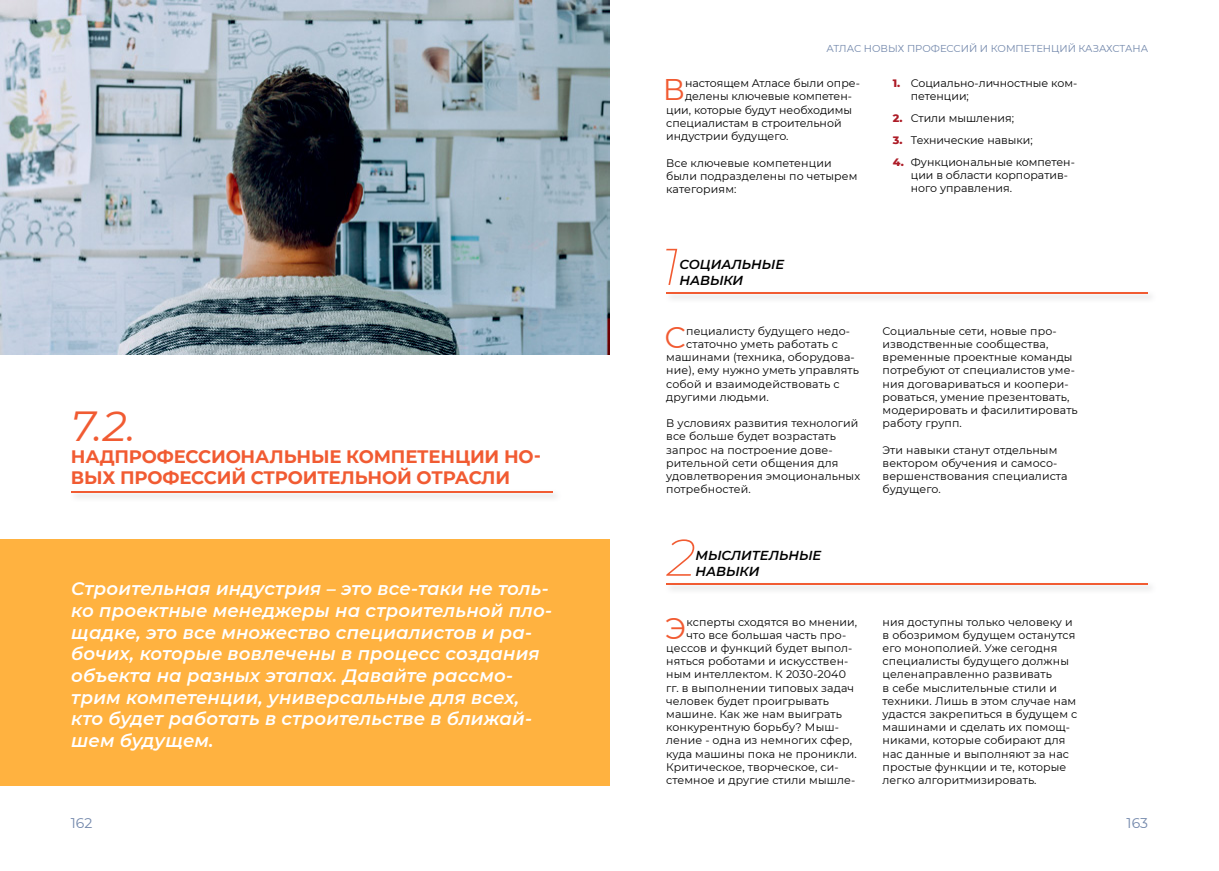
<style>
.page{position:relative;width:1219px;height:871px;background:#fff}
.page>*{position:absolute;margin:0;border:0;box-sizing:border-box;transform-origin:0 0}
.t1{font:italic 200 51.6px "Montserrat";color:#f15b32}
.t2{font:italic 42px "Montserrat";color:#f15b32}
.t3{font:29.9px "Montserrat";color:#f15b32}
.t4{font:italic 600 18px/21.6px "Montserrat";letter-spacing:.01em;color:#fff}
.t5{font:700 18px/21.6px "Montserrat";letter-spacing:-.01em;color:#f15b32}
.t6{font:14px "Montserrat";color:#7287ab}
.t7{font:italic 600 13px/15.6px "Montserrat";color:#000}
.t8{font:11px/13.2px "Montserrat";letter-spacing:.01em;color:#000}
.t9{font:10px "Montserrat";color:#7287ab}
.s1{font-weight:800;color:#ad1c27}
</style>
<div class="page">
<div style="left:70px;top:489px;width:493px;height:13px;background:#f4f5f5"></div>
<hr style="left:71px;top:491px;width:482px;height:2px;background:#f15b32">
<div style="left:1px;top:539px;width:609px;height:246px;background:#ffb240"></div>
<img style="left:1px;top:1px;width:609px;height:353px">
<div style="left:665px;top:290px;width:493px;height:13px;background:#bcbec0;opacity:.75"></div>
<hr style="left:666px;top:292px;width:482px;height:1px;background:#f15b32">
<div style="left:665px;top:581px;width:493px;height:13px;background:#bcbec0;opacity:.75"></div>
<hr style="left:666px;top:582px;width:482px;height:2px;background:#f15b32">
<p class="t9" style="left:826px;top:42px;width:323px">АТЛАС НОВЫХ ПРОФЕССИЙ И КОМПЕТЕНЦИЙ КАЗАХСТАНА</p>
<h2 class="t2" style="left:71px;top:397px;width:67px">7.2.</h2>
<h3 class="t5" style="left:71px;top:444px;width:472px">НАДПРОФЕССИОНАЛЬНЫЕ КОМПЕТЕНЦИИ НО-<br>ВЫХ ПРОФЕССИЙ СТРОИТЕЛЬНОЙ ОТРАСЛИ</h3>
<p class="t4" style="left:71px;top:577px;width:482px">Строительная индустрия – это все-таки не толь&shy;ко проектные менеджеры на строительной пло&shy;щадке, это все множество специалистов и ра&shy;бочих, которые вовлечены в процесс создания объекта на разных этапах. Давайте рассмо&shy;трим компетенции, универсальные для всех, кто будет работать в строительстве в ближай&shy;шем будущем.</p>
<h3 class="t3" style="left:663px;top:69px;width:24px">В</h3>
<p class="t8" style="left:685px;top:76px;width:176px">настоящем Атласе были опре-</p>
<p class="t8" style="left:685px;top:89px;width:168px">делены ключевые компетен-</p>
<p class="t8" style="left:666px;top:103px;width:187px">ции, которые будут необходимы</p>
<p class="t8" style="left:666px;top:116px;width:177px">специалистам в строительной</p>
<p class="t8" style="left:666px;top:129px;width:124px">индустрии будущего.</p>
<p class="t8" style="left:666px;top:155px;width:193px">Все ключевые компетенции были подразделены по четырем категориям:</p>
<h1 class="t1" style="left:661px;top:232px;width:19px">1</h1>
<p class="t7" style="left:679px;top:256px;width:106px">СОЦИАЛЬНЫЕ<br>НАВЫКИ</p>
<h3 class="t3" style="left:664px;top:316px;width:23px">С</h3>
<p class="t8" style="left:686px;top:324px;width:165px">пециалисту будущего недо-</p>
<p class="t8" style="left:686px;top:337px;width:153px">статочно уметь работать с</p>
<p class="t8" style="left:666px;top:350px;width:190px">машинами (техника, оборудова-</p>
<p class="t8" style="left:666px;top:363px;width:194px">ние), ему нужно уметь управлять</p>
<p class="t8" style="left:666px;top:376px;width:175px">собой и взаимодействовать с</p>
<p class="t8" style="left:666px;top:390px;width:104px">другими людьми.</p>
<p class="t8" style="left:666px;top:416px;width:195px">В условиях развития технологий все больше будет возрастать запрос на построение дове&shy;рительной сети общения для удовлетворения эмоциональных потребностей.</p>
<h1 class="t1" style="left:667px;top:522px;width:30px">2</h1>
<p class="t7" style="left:695px;top:547px;width:127px">МЫСЛИТЕЛЬНЫЕ<br>НАВЫКИ</p>
<h3 class="t3" style="left:665px;top:607px;width:23px">Э</h3>
<p class="t8" style="left:687px;top:614px;width:172px">ксперты сходятся во мнении,</p>
<p class="t8" style="left:687px;top:627px;width:161px">что все большая часть про-</p>
<p class="t8" style="left:666px;top:641px;width:188px">цессов и функций будет выпол-</p>
<p class="t8" style="left:666px;top:654px;width:184px">няться роботами и искусствен-</p>
<p class="t8" style="left:666px;top:667px;width:181px">ным интеллектом. К 2030-2040</p>
<p class="t8" style="left:666px;top:680px;width:189px">гг. в выполнении типовых задач</p>
<p class="t8" style="left:666px;top:693px;width:164px">человек будет проигрывать</p>
<p class="t8" style="left:666px;top:707px;width:177px">машине. Как же нам выиграть</p>
<p class="t8" style="left:666px;top:720px;width:174px">конкурентную борьбу? Мыш-</p>
<p class="t8" style="left:666px;top:733px;width:187px">ление - одна из немногих сфер,</p>
<p class="t8" style="left:666px;top:746px;width:192px">куда машины пока не проникли.</p>
<p class="t8" style="left:666px;top:759px;width:174px">Критическое, творческое, си-</p>
<p class="t8" style="left:666px;top:773px;width:191px">стемное и другие стили мышле-</p>
<p class="t8" style="left:911px;top:76px;width:168px;text-indent:-18px"><span class="s1">1.</span> Социально-личностные ком&shy;петенции;</p>
<p class="t8" style="left:893px;top:111px;width:123px"><span class="s1">2.</span> Стили мышления;</p>
<p class="t8" style="left:893px;top:133px;width:141px"><span class="s1">3.</span> Технические навыки;</p>
<p class="t8" style="left:911px;top:155px;width:166px;text-indent:-18px"><span class="s1">4.</span> Функциональные компетен&shy;ции в области корпоратив&shy;ного управления.</p>
<p class="t8" style="left:882px;top:324px;width:197px">Социальные сети, новые про&shy;изводственные сообщества, временные проектные команды потребуют от специалистов уме&shy;ния договариваться и коопери&shy;роваться, умение презентовать, модерировать и фасилитировать работу групп.</p>
<p class="t8" style="left:882px;top:442px;width:187px">Эти навыки станут отдельным вектором обучения и самосо&shy;вершенствования специалиста будущего.</p>
<p class="t8" style="left:882px;top:614px;width:196px">ния доступны только человеку и в обозримом будущем останутся его монополией. Уже сегодня специалисты будущего должны целенаправленно развивать<br>в себе мыслительные стили и техники. Лишь в этом случае нам удастся закрепиться в будущем с машинами и сделать их помощ&shy;никами, которые собирают для нас данные и выполняют за нас простые функции и те, которые легко алгоритмизировать.</p>
<p class="t6" style="left:71px;top:812px;width:23px">162</p>
<p class="t6" style="left:1127px;top:812px;width:23px">163</p>
</div>
